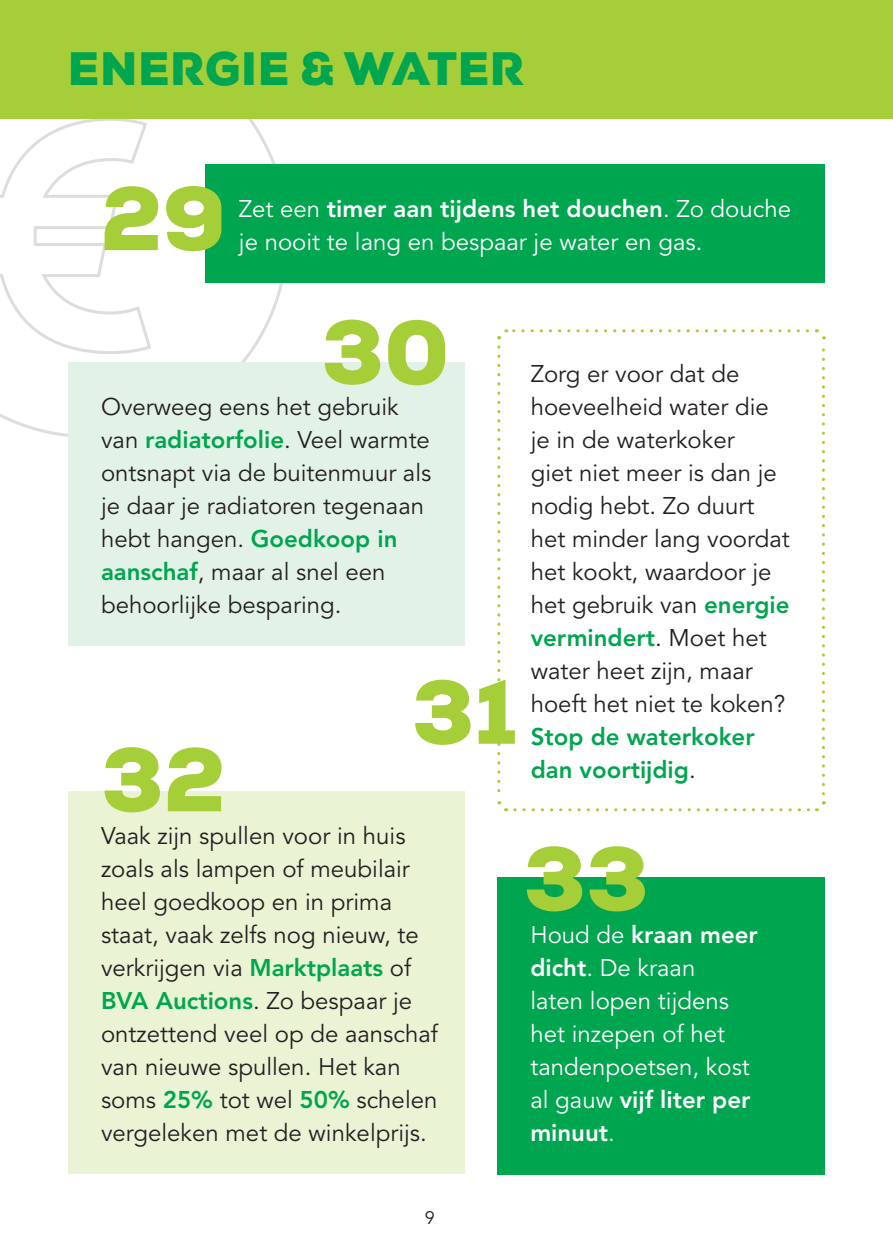
<style>
.page{position:relative;width:893px;height:1259px;background:#fff}
.page>*{position:absolute;margin:0;border:0;box-sizing:border-box;transform-origin:0 0}
.t1{font:90px "CSU Heading";color:#a6ce39}
.t2{font:46.8px "CSU Heading";letter-spacing:.015em;color:#00a54f}
.t3{font:24px/33px "Avenir LT Std";color:#231f20}
.t4{font:24px/33px "Avenir LT Std";color:#fff}
.t5{font:800 24px/33px "Avenir LT Std";color:#00a54f}
.t6{font:18px "Avenir LT Std";color:#231f20}
.s1{font-weight:800}
.s2{font-weight:800;color:#00a54f}
.s3{font-weight:400;color:#231f20}
</style>
<div class="page">
<svg style="left:0;top:118px;width:289px;height:319px"></svg>
<svg style="left:0;top:118px;width:153px;height:238px"></svg>
<div style="left:0;top:0;width:893px;height:118px;background:#a6ce39"></div>
<div style="left:68px;top:362px;width:396px;height:284px;background:#e3f2e7"></div>
<svg style="left:497px;top:329px;width:329px;height:483px"></svg>
<div style="left:68px;top:791px;width:396px;height:383px;background:#eaf3d4"></div>
<div style="left:206px;top:164px;width:619px;height:119px;background:#00a54f"></div>
<div style="left:497px;top:877px;width:328px;height:297px;background:#00a54f"></div>
<h2 class="t2" style="left:68px;top:39px;width:458px">ENERGIE &amp; WATER</h2>
<h1 class="t1" style="left:100px;top:161px;width:127px">29</h1>
<p class="t4" style="left:239px;top:193px;width:554px">Zet een <span class="s1">timer aan tijdens het douchen</span>. Zo douche je nooit te lang en bespaar je water en gas.</p>
<h1 class="t1" style="left:321px;top:294px;width:130px">30</h1>
<p class="t3" style="left:101px;top:391px;width:332px">Overweeg eens het gebruik van <span class="s2">radiatorfolie</span>. Veel warmte ontsnapt via de buitenmuur als je daar je radiatoren tegenaan hebt hangen. <span class="s2">Goedkoop in aanschaf</span>, maar al snel een behoorlijke besparing.</p>
<h1 class="t1" style="left:101px;top:722px;width:126px">32</h1>
<h1 class="t1" style="left:412px;top:654px;width:107px">31</h1>
<p class="t3" style="left:101px;top:820px;width:338px">Vaak zijn spullen voor in huis zoals als lampen of meubilair heel goedkoop en in prima staat, vaak zelfs nog nieuw, te verkrijgen via <span class="s2">Marktplaats</span> of<br><span class="s2">BVA Auctions</span>. Zo bespaar je ontzettend veel op de aanschaf van nieuwe spullen. Het kan soms <span class="s2">25%</span> tot wel <span class="s2">50%</span> schelen vergeleken met de winkelprijs.</p>
<p class="t3" style="left:531px;top:358px;width:261px">Zorg er voor dat de hoeveelheid water die je in de waterkoker<br>giet niet meer is dan je nodig hebt. Zo duurt het minder lang voordat het kookt, waardoor je het gebruik van <span class="s2">energie vermindert</span>. Moet het water heet zijn, maar hoeft het niet te koken?</p>
<p class="t5" style="left:531px;top:720px;width:225px">Stop de waterkoker dan voortijdig<span class="s3">.</span></p>
<h1 class="t1" style="left:523px;top:821px;width:127px">33</h1>
<p class="t4" style="left:530px;top:919px;width:229px">Houd de <span class="s1">kraan meer dicht</span>. De kraan<br>laten lopen tijdens het inzepen of het tandenpoetsen, kost al gauw <span class="s1">vijf liter per minuut</span>.</p>
<p class="t6" style="left:425px;top:1207px;width:12px">9</p>
</div>
